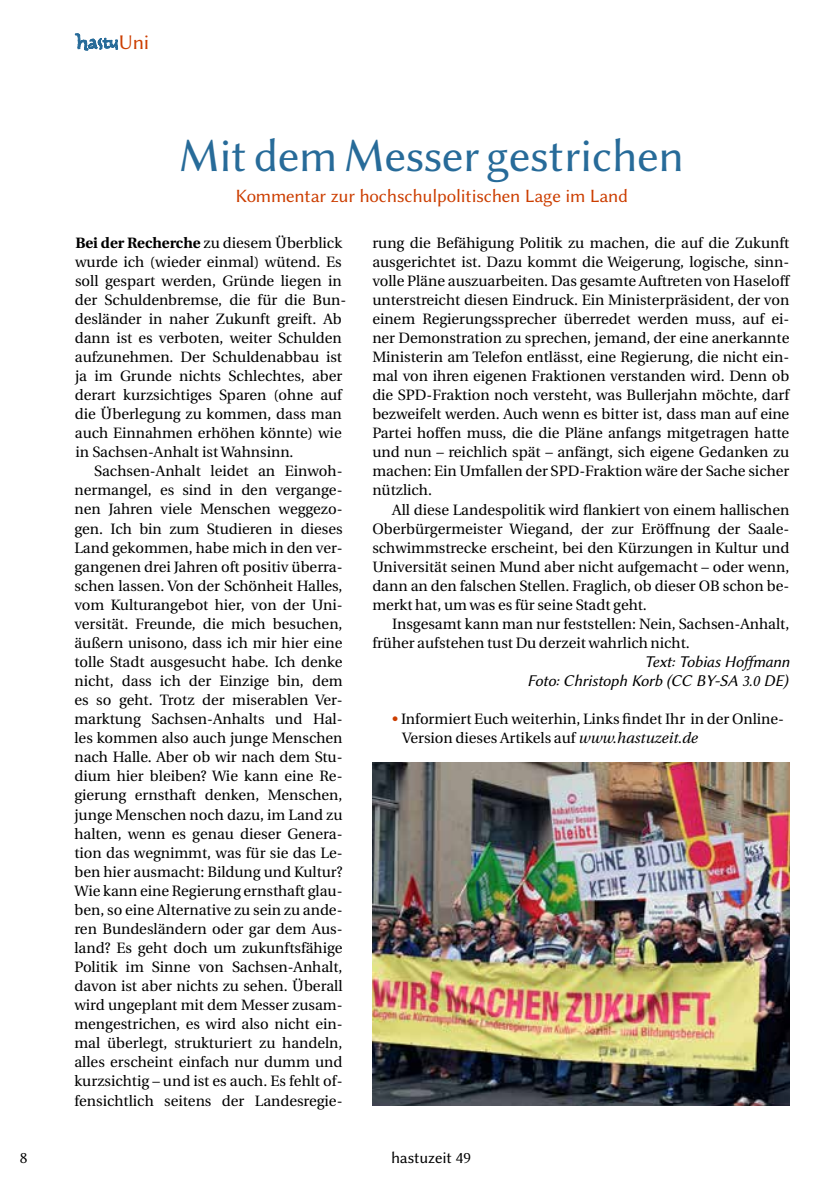
<style>
.page{position:relative;width:839px;height:1191px;background:#fff}
.page>*{position:absolute;margin:0;border:0;box-sizing:border-box;transform-origin:0 0}
.t1{font:47.25px "Lin Biolinum O";letter-spacing:-.01em;color:#276b99}
.t2{font:21px "Lin Biolinum O";color:#cc3e00}
.t3{font:18.9px "Lin Biolinum O";letter-spacing:-.01em;color:#cc3e00}
.t4{font:16.45px/19.1px "Lin Biolinum OI";letter-spacing:-.01em;color:#000;text-align:right}
.t5{font:16.45px "Lin Biolinum O";letter-spacing:-.01em;color:#000}
.t6{font:15.05px/19.1px "Heuristica";color:#000}
.s1{font-weight:700}
.s2{color:#cc3e00}
.s3{font-style:italic}
</style>
<div class="page">
<svg style="left:75px;top:34px;width:43px;height:16px"></svg>
<img style="left:372px;top:762px;width:417px;height:343px">
<h2 class="t2" style="left:118px;top:30px;width:32px">Uni</h2>
<h1 class="t1" style="left:178px;top:129px;width:507px">Mit dem Messer gestrichen</h1>
<p class="t3" style="left:235px;top:186px;width:394px">Kommentar zur hochschulpolitischen Lage im Land</p>
<p class="t6" style="left:75px;top:233px;width:273px"><span class="s1">Bei der Recherche</span> zu diesem Überblick wurde ich (wieder einmal) wütend. Es soll gespart werden, Gründe liegen in der Schuldenbremse, die für die Bun&shy;desländer in naher Zukunft greift. Ab dann ist es verboten, weiter Schulden aufzunehmen. Der Schuldenabbau ist ja im Grunde nichts Schlechtes, aber derart kurzsichtiges Sparen (ohne auf die Überlegung zu kommen, dass man auch Einnahmen erhöhen könnte) wie in Sachsen-Anhalt ist Wahnsinn.</p>
<p class="t6" style="left:74px;top:462px;width:269px;text-align:justify;text-indent:20px">Sachsen-Anhalt leidet an Einwoh&shy;nermangel, es sind in den vergange&shy;nen Jahren viele Menschen weggezo&shy;gen. Ich bin zum Studieren in dieses Land gekommen, habe mich in den ver&shy;gangenen drei Jahren oft positiv überra&shy;schen lassen. Von der Schönheit Halles, vom Kulturangebot hier, von der Uni&shy;versität. Freunde, die mich besuchen, äußern unisono, dass ich mir hier eine tolle Stadt ausgesucht habe. Ich denke nicht, dass ich der Einzige bin, dem es so geht. Trotz der miserablen Ver&shy;marktung Sachsen-Anhalts und Hal&shy;les kommen also auch junge Menschen nach Halle. Aber ob wir nach dem Stu&shy;dium hier bleiben? Wie kann eine Re&shy;gierung ernsthaft denken, Menschen, junge Menschen noch dazu, im Land zu halten, wenn es genau dieser Genera&shy;tion das wegnimmt, was für sie das Le&shy;ben hier ausmacht: Bildung und Kultur?<br>Wie kann eine Regierung ernsthaft glau&shy;ben, so eine Alternative zu sein zu ande&shy;ren Bundesländern oder gar dem Aus&shy;land? Es geht doch um zukunftsfähige Politik im Sinne von Sachsen-Anhalt, davon ist aber nichts zu sehen. Überall wird ungeplant mit dem Messer zusam&shy;mengestrichen, es wird also nicht ein&shy;mal überlegt, strukturiert zu handeln, alles erscheint einfach nur dumm und kurzsichtig – und ist es auch. Es fehlt of&shy;fensichtlich seitens der Landesregie-</p>
<p class="t6" style="left:372px;top:233px;width:419px;text-align:justify">rung die Befähigung Politik zu machen, die auf die Zukunft ausgerichtet ist. Dazu kommt die Weigerung, logische, sinn&shy;volle Pläne auszuarbeiten. Das gesamte Auftreten von Haseloff unterstreicht diesen Eindruck. Ein Ministerpräsident, der von einem Regierungssprecher überredet werden muss, auf ei&shy;ner Demonstration zu sprechen, jemand, der eine anerkannte Ministerin am Telefon entlässt, eine Regierung, die nicht ein&shy;mal von ihren eigenen Fraktionen verstanden wird. Denn ob die SPD-Fraktion noch versteht, was Bullerjahn möchte, darf bezweifelt werden. Auch wenn es bitter ist, dass man auf eine Partei hoffen muss, die die Pläne anfangs mitgetragen hatte und nun – reichlich spät – anfängt, sich eigene Gedanken zu machen: Ein Umfallen der SPD-Fraktion wäre der Sache sicher nützlich.</p>
<p class="t6" style="left:372px;top:500px;width:418px;text-align:justify;text-indent:20px">All diese Landespolitik wird flankiert von einem hallischen Oberbürgermeister Wiegand, der zur Eröffnung der Saale&shy;schwimmstrecke erscheint, bei den Kürzungen in Kultur und Universität seinen Mund aber nicht aufgemacht – oder wenn, dann an den falschen Stellen. Fraglich, ob dieser OB schon be&shy;merkt hat, um was es für seine Stadt geht.</p>
<p class="t6" style="left:372px;top:614px;width:418px;text-indent:20px">Insgesamt kann man nur feststellen: Nein, Sachsen-Anhalt, früher aufstehen tust Du derzeit wahrlich nicht.</p>
<p class="t4" style="left:527px;top:652px;width:263px">Text: Tobias Hoffmann<br>Foto: Christoph Korb (CC BY-SA 3.0 DE)</p>
<p class="t6" style="left:402px;top:709px;width:383px;text-indent:-10px"><span class="s2">•</span> Informiert Euch weiterhin, Links findet Ihr in der Online-<br>Version dieses Artikels auf <span class="s3">www.hastuzeit.de</span></p>
<p class="t5" style="left:20px;top:1148px;width:9px">8</p>
<p class="t5" style="left:391px;top:1148px;width:82px">hastuzeit 49</p>
</div>
